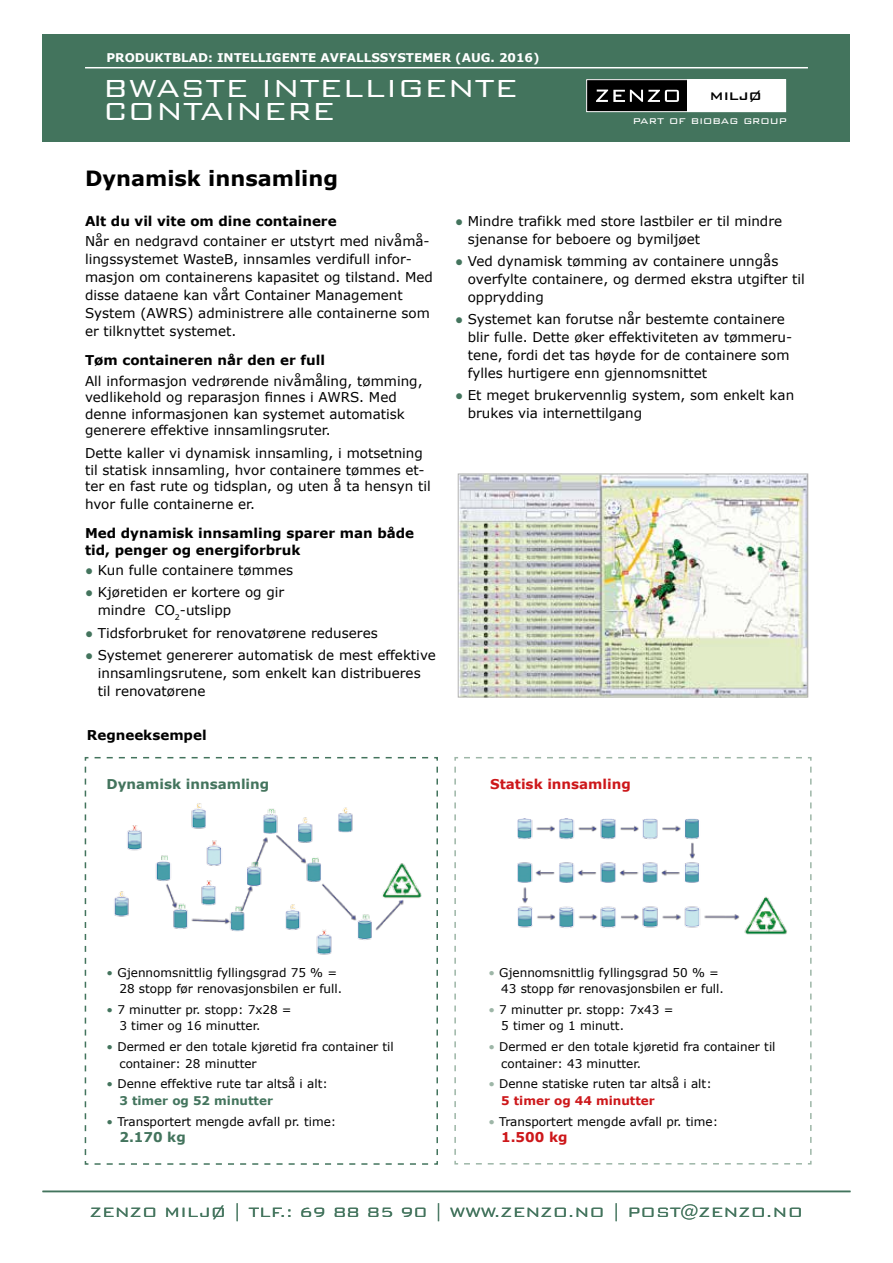
<style>
.page{position:relative;width:893px;height:1263px;background:#fff}
.page>*{position:absolute;margin:0;border:0;box-sizing:border-box;transform-origin:0 0}
.t1{font:300 33px "Bank Gothic BT";color:#fff}
.t2{font:700 21px "Verdana";color:#000}
.t3{font:300 18px "Bank Gothic BT";color:#43745d}
.t4{font:500 18px "Bank Gothic BT";color:#000}
.t5{font:13.5px/18px "Verdana";color:#000}
.t6{font:700 13.5px/16.5px "Verdana";color:#000}
.t7{font:700 13.5px "Verdana";color:#43745d}
.t8{font:700 13.5px "Verdana";color:#cd171a}
.t9{font:300 13.5px "Bank Gothic BT";color:#fff}
.t10{font:12px/16.5px "Verdana";color:#000}
.t11{font:700 12px "Verdana";color:#fff}
.s1{color:#43745d}
.s2{font-weight:700;color:#43745d}
.s3{color:#9db6a7}
.s4{font-weight:700;color:#cd171a}
</style>
<div class="page">
<hr style="left:43px;top:1191px;width:807px;height:1px;background:#43745d">
<div style="left:43px;top:34px;width:807px;height:107px;background:#43745d"></div>
<div style="left:686px;top:80px;width:100px;height:32px;background:#fff"></div>
<div style="left:587px;top:80px;width:100px;height:32px;background:#000"></div>
<svg style="left:596px;top:90px;width:83px;height:12px"></svg>
<div style="left:586px;top:79px;width:200px;height:33px;border:1px solid #fff"></div>
<hr style="left:85px;top:67px;width:723px;height:1px;background:#fff">
<svg style="left:454px;top:757px;width:358px;height:408px"></svg>
<img style="left:518px;top:818px;width:270px;height:118px">
<img style="left:460px;top:476px;width:346px;height:219px">
<div style="left:458px;top:474px;width:350px;height:223px;border:1px solid #b3b2b2"></div>
<svg style="left:84px;top:757px;width:354px;height:408px"></svg>
<img style="left:108px;top:797px;width:315px;height:163px">
<p class="t11" style="left:107px;top:49px;width:435px">PRODUKTBLAD: INTELLIGENTE AVFALLSSYSTEMER (AUG. 2016)</p>
<h1 class="t1" style="left:103px;top:71px;width:416px">BWASTE INTELLIGENTE</h1>
<h1 class="t1" style="left:103px;top:93px;width:234px">CONTAINERE</h1>
<h2 class="t2" style="left:85px;top:164px;width:254px">Dynamisk innsamling</h2>
<h3 class="t4" style="left:710px;top:85px;width:53px">miljø</h3>
<p class="t9" style="left:633px;top:113px;width:156px">part of biobag group</p>
<p class="t6" style="left:85px;top:212px;width:253px">Alt du vil vite om dine containere</p>
<p class="t5" style="left:85px;top:232px;width:349px">Når en nedgravd container er utstyrt med nivåmå&shy;lingssystemet WasteB, innsamles verdifull infor&shy;masjon om containerens kapasitet og tilstand. Med disse dataene kan vårt Container Management System (AWRS) administrere alle containerne som er tilknyttet systemet.</p>
<p class="t6" style="left:85px;top:352px;width:241px">Tøm containeren når den er full</p>
<p class="t5" style="left:85px;top:372px;width:339px;line-height:16.5px">All informasjon vedrørende nivåmåling, tømming, vedlikehold og reparasjon finnes i AWRS. Med denne informasjonen kan systemet automatisk generere effektive innsamlingsruter.</p>
<p class="t5" style="left:85px;top:445px;width:347px;line-height:16.5px">Dette kaller vi dynamisk innsamling, i motsetning til statisk innsamling, hvor containere tømmes et&shy;ter en fast rute og tidsplan, og uten å ta hensyn til</p>
<p class="t5" style="left:85px;top:495px;width:171px">hvor fulle containerne er.</p>
<p class="t6" style="left:85px;top:525px;width:331px">Med dynamisk innsamling sparer man både tid, penger og energiforbruk</p>
<p class="t5" style="left:85px;top:561px;width:210px"><span class="s1">●</span> Kun fulle containere tømmes</p>
<p class="t5" style="left:98px;top:583px;width:188px;text-indent:-13px"><span class="s1">●</span> Kjøretiden er kortere og gir mindre CO<sub>2</sub>-utslipp</p>
<p class="t5" style="left:85px;top:624px;width:294px"><span class="s1">●</span> Tidsforbruket for renovatørene reduseres</p>
<p class="t5" style="left:98px;top:646px;width:339px;text-indent:-13px"><span class="s1">●</span> Systemet genererer automatisk de mest effektive innsamlingsrutene, som enkelt kan distribueres til renovatørene</p>
<p class="t6" style="left:87px;top:726px;width:121px">Regneeksempel</p>
<p class="t5" style="left:468px;top:212px;width:316px;text-indent:-13px"><span class="s1">●</span> Mindre trafikk med store lastbiler er til mindre sjenanse for beboere og bymiljøet</p>
<p class="t5" style="left:468px;top:252px;width:339px;text-indent:-13px"><span class="s1">●</span> Ved dynamisk tømming av containere unngås overfylte containere, og dermed ekstra utgifter til opprydding</p>
<p class="t5" style="left:468px;top:310px;width:326px;text-indent:-13px"><span class="s1">●</span> Systemet kan forutse når bestemte containere blir fulle. Dette øker effektiviteten av tømmeru&shy;tene, fordi det tas høyde for de containere som fylles hurtigere enn gjennomsnittet</p>
<p class="t5" style="left:468px;top:386px;width:328px;text-indent:-13px"><span class="s1">●</span> Et meget brukervennlig system, som enkelt kan brukes via internettilgang</p>
<p class="t7" style="left:107px;top:775px;width:164px">Dynamisk innsamling</p>
<p class="t8" style="left:490px;top:775px;width:142px">Statisk innsamling</p>
<p class="t10" style="left:119px;top:964px;width:224px;text-indent:-13px"><span class="s1">•</span> Gjennomsnittlig fyllingsgrad 75 % =<br>28 stopp før renovasjonsbilen er full.</p>
<p class="t10" style="left:119px;top:1001px;width:174px;text-indent:-13px"><span class="s1">•</span> 7 minutter pr. stopp: 7x28 =<br>3 timer og 16 minutter.</p>
<p class="t10" style="left:119px;top:1038px;width:276px;text-indent:-13px"><span class="s1">•</span> Dermed er den totale kjøretid fra container til container: 28 minutter</p>
<p class="t10" style="left:119px;top:1075px;width:210px;text-indent:-13px"><span class="s1">•</span> Denne effektive rute tar altså i alt:<br><span class="s2">3 timer og 52 minutter</span></p>
<p class="t10" style="left:107px;top:1113px;width:231px"><span class="s1">•</span> Transportert mengde avfall pr. time:</p>
<p class="t7" style="left:119px;top:1127px;width:68px">2.170 kg</p>
<p class="t10" style="left:501px;top:964px;width:224px;text-indent:-13px"><span class="s3">•</span> Gjennomsnittlig fyllingsgrad 50 % =<br>43 stopp før renovasjonsbilen er full.</p>
<p class="t10" style="left:501px;top:1001px;width:174px;text-indent:-13px"><span class="s3">•</span> 7 minutter pr. stopp: 7x43 =<br>5 timer og 1 minutt.</p>
<p class="t10" style="left:501px;top:1038px;width:276px;text-indent:-13px"><span class="s3">•</span> Dermed er den totale kjøretid fra container til container: 43 minutter.</p>
<p class="t10" style="left:501px;top:1075px;width:212px;text-indent:-13px"><span class="s3">•</span> Denne statiske ruten tar altså i alt:<br><span class="s4">5 timer og 44 minutter</span></p>
<p class="t10" style="left:488px;top:1113px;width:231px"><span class="s3">•</span> Transportert mengde avfall pr. time:</p>
<p class="t8" style="left:501px;top:1127px;width:68px">1.500 kg</p>
<h3 class="t3" style="left:90px;top:1202px;width:715px">ZENZO MILJØ | TLF.: 69 88 85 90 | WWW.ZENZO.NO | POST@ZENZO.NO</h3>
</div>
